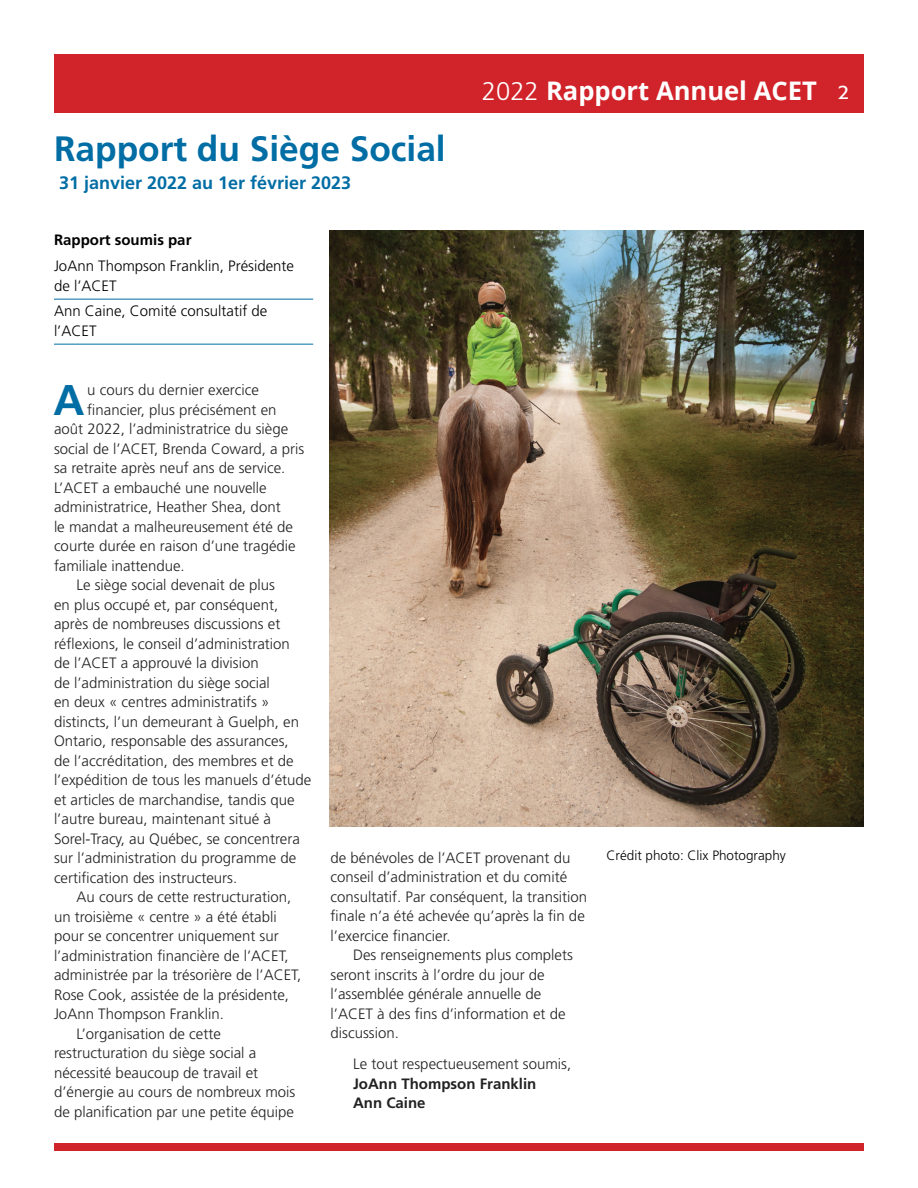
<style>
.page{position:relative;width:918px;height:1188px;background:#fff}
.page>*{position:absolute;margin:0;border:0;box-sizing:border-box;transform-origin:0 0}
.t1{font:700 42.9px "Frutiger";color:#006da4}
.Report_head{font:700 35.25px "Frutiger";color:#006da4}
.co{font:700 25.65px "Open Sans";color:#fff}
.t2{font:19.5px "Formata";color:#fff}
.Report_head-2{font:700 18px "Frutiger";color:#006da4}
.t3{font:300 15px/19.5px "Frutiger";color:#222}
.Committee{font:300 15px/20.2px "Frutiger";color:#000}
.t4{font:700 15px "Frutiger";color:#222}
.t5{font:700 15px "Frutiger";color:#000}
.Photo{font:300 13.5px "Frutiger";color:#000}
.s1{font-family:"Frutiger";font-weight:300}
</style>
<div class="page">
<div style="left:54px;top:54px;width:810px;height:58px;background:#d1232a"></div>
<div style="left:54px;top:1143px;width:810px;height:7px;background:#d1232a"></div>
<hr style="left:54px;top:299px;width:259px;height:1px;background:#006da4">
<hr style="left:54px;top:344px;width:259px;height:1px;background:#006da4">
<img style="left:329px;top:231px;width:535px;height:595px">
<p class="Report_head" style="left:54px;top:128px;width:393px">Rapport du Siège Social</p>
<p class="Report_head-2" style="left:59px;top:172px;width:294px">31 janvier 2022 au 1er février 2023</p>
<p class="t5" style="left:54px;top:231px;width:139px">Rapport soumis par</p>
<p class="Committee" style="left:54px;top:256px;width:242px">JoAnn Thompson Franklin, Présidente de l’ACET</p>
<p class="Committee" style="left:54px;top:301px;width:215px">Ann Caine, Comité consultatif de l’ACET</p>
<p class="co" style="left:482px;top:73px;width:336px"><span class="s1">2022</span> Rapport Annuel ACET</p>
<p class="t1" style="left:54px;top:375px;width:33px">A</p>
<p class="t3" style="left:87px;top:380px;width:173px">u cours du dernier exercice</p>
<p class="t3" style="left:87px;top:400px;width:191px">financier, plus précisément en</p>
<p class="t3" style="left:54px;top:419px;width:236px">août 2022, l’administratrice du siège</p>
<p class="t3" style="left:54px;top:439px;width:252px">social de l’ACET, Brenda Coward, a pris</p>
<p class="t3" style="left:54px;top:458px;width:233px">sa retraite après neuf ans de service.</p>
<p class="t3" style="left:54px;top:478px;width:214px">L’ACET a embauché une nouvelle</p>
<p class="t3" style="left:54px;top:497px;width:228px">administratrice, Heather Shea, dont</p>
<p class="t3" style="left:54px;top:517px;width:240px">le mandat a malheureusement été de</p>
<p class="t3" style="left:54px;top:536px;width:243px">courte durée en raison d’une tragédie</p>
<p class="t3" style="left:54px;top:556px;width:132px">familiale inattendue.</p>
<p class="t3" style="left:54px;top:575px;width:259px;text-indent:22px">Le siège social devenait de plus<br>en plus occupé et, par conséquent, après de nombreuses discussions et réflexions, le conseil d’administration<br>de l’ACET a approuvé la division<br>de l’administration du siège social<br>en deux « centres administratifs » distincts, l’un demeurant à Guelph, en Ontario, responsable des assurances,<br>de l’accréditation, des membres et de l’expédition de tous les manuels d’étude et articles de marchandise, tandis que l’autre bureau, maintenant situé à Sorel-Tracy, au Québec, se concentrera sur l’administration du programme de certification des instructeurs.</p>
<p class="t3" style="left:54px;top:887px;width:249px;text-indent:22px">Au cours de cette restructuration, un troisième « centre » a été établi pour se concentrer uniquement sur l’administration financière de l’ACET, administrée par la trésorière de l’ACET, Rose Cook, assistée de la présidente, JoAnn Thompson Franklin.</p>
<p class="t3" style="left:54px;top:1024px;width:243px;text-indent:22px">L’organisation de cette restructuration du siège social a nécessité beaucoup de travail et d’énergie au cours de nombreux mois de planification par une petite équipe</p>
<p class="t3" style="left:331px;top:848px;width:258px">de bénévoles de l’ACET provenant du conseil d’administration et du comité consultatif. Par conséquent, la transition finale n’a été achevée qu’après la fin de l’exercice financier.</p>
<p class="t3" style="left:331px;top:945px;width:244px;text-indent:22px">Des renseignements plus complets seront inscrits à l’ordre du jour de l’assemblée générale annuelle de l’ACET à des fins d’information et de discussion.</p>
<p class="t3" style="left:353px;top:1054px;width:220px">Le tout respectueusement soumis,</p>
<p class="t4" style="left:353px;top:1075px;width:185px">JoAnn Thompson Franklin</p>
<p class="t4" style="left:353px;top:1094px;width:74px">Ann Caine</p>
<p class="Photo" style="left:607px;top:848px;width:181px">Crédit photo: Clix Photography</p>
<p class="t2" style="left:838px;top:80px;width:13px">2</p>
</div>
